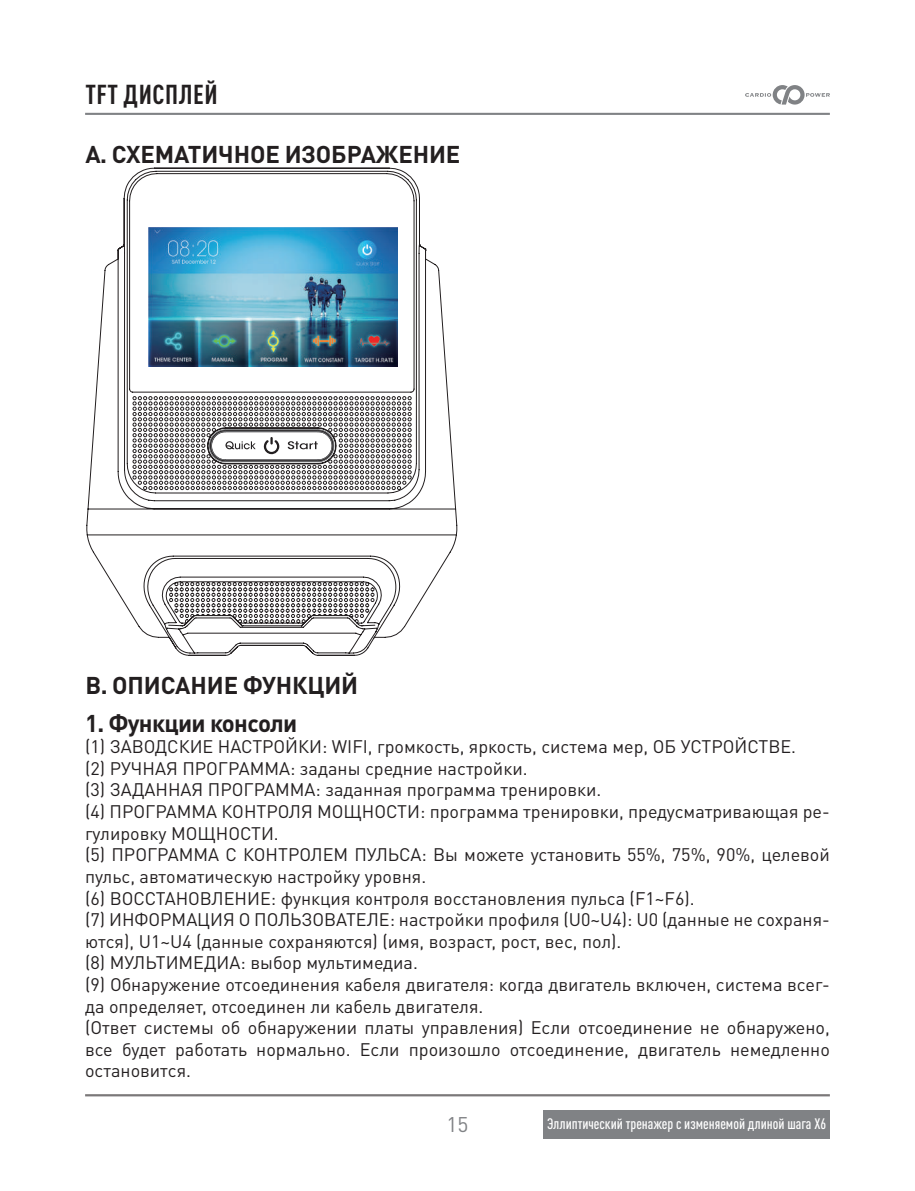
<style>
.page{position:relative;width:915px;height:1191px;background:#fff}
.page>*{position:absolute;margin:0;border:0;box-sizing:border-box;transform-origin:0 0}
.З1{font:700 condensed 27px "DIN Pro";letter-spacing:.02em;color:#231f20}
.З2{font:700 24px "DIN Pro";letter-spacing:-.005em;color:#231f20}
.З2-строч{font:700 24px "DIN Pro";letter-spacing:-.025em;color:#231f20}
.t1{font:21px "DIN Pro";color:#808285}
.Осн{font:18px/21.6px "DIN Pro";color:#231f20}
.t2{font:500 condensed 15px "DIN Pro";color:#fff}
</style>
<div class="page">
<svg style="left:745px;top:85px;width:84px;height:20px"></svg>
<hr style="left:85px;top:1094px;width:744px;height:2px;background:#231f20">
<div style="left:543px;top:1109px;width:286px;height:29px;background:#808285"></div>
<hr style="left:85px;top:113px;width:744px;height:2px;background:#808285">
<svg style="left:86px;top:167px;width:371px;height:489px"></svg>
<svg style="left:133px;top:396px;width:278px;height:94px"></svg>
<p class="З1" style="left:85px;top:74px;width:134px">TFT ДИСПЛЕЙ</p>
<p class="З2" style="left:85px;top:134px;width:376px">A. СХЕМАТИЧНОЕ ИЗОБРАЖЕНИЕ</p>
<p class="З2" style="left:85px;top:665px;width:274px">B. ОПИСАНИЕ ФУНКЦИЙ</p>
<p class="З2-строч" style="left:85px;top:703px;width:213px">1. Функции консоли</p>
<p class="Осн" style="left:85px;top:734px;width:712px">(1) ЗАВОДСКИЕ НАСТРОЙКИ: WIFI, громкость, яркость, система мер, ОБ УСТРОЙСТВЕ.</p>
<p class="Осн" style="left:85px;top:756px;width:444px">(2) РУЧНАЯ ПРОГРАММА: заданы средние настройки.</p>
<p class="Осн" style="left:85px;top:777px;width:517px">(3) ЗАДАННАЯ ПРОГРАММА: заданная программа тренировки.</p>
<p class="Осн" style="left:85px;top:799px;width:746px">(4) ПРОГРАММА КОНТРОЛЯ МОЩНОСТИ: программа тренировки, предусматривающая ре&shy;гулировку МОЩНОСТИ.</p>
<p class="Осн" style="left:85px;top:842px;width:746px">(5) ПРОГРАММА С КОНТРОЛЕМ ПУЛЬСА: Вы можете установить 55%, 75%, 90%, целевой пульс, автоматическую настройку уровня.</p>
<p class="Осн" style="left:85px;top:885px;width:610px">(6) ВОССТАНОВЛЕНИЕ: функция контроля восстановления пульса (F1~F6).</p>
<p class="Осн" style="left:85px;top:907px;width:746px">(7) ИНФОРМАЦИЯ О ПОЛЬЗОВАТЕЛЕ: настройки профиля (U0~U4): U0 (данные не сохраня&shy;ются), U1~U4 (данные сохраняются) (имя, возраст, рост, вес, пол).</p>
<p class="Осн" style="left:85px;top:950px;width:334px">(8) МУЛЬТИМЕДИА: выбор мультимедиа.</p>
<p class="Осн" style="left:85px;top:972px;width:746px">(9) Обнаружение отсоединения кабеля двигателя: когда двигатель включен, система всег&shy;да определяет, отсоединен ли кабель двигателя.</p>
<p class="Осн" style="left:85px;top:1015px;width:746px;text-align:justify">(Ответ системы об обнаружении платы управления) Если отсоединение не обнаружено, все будет работать нормально. Если произошло отсоединение, двигатель немедленно остановится.</p>
<p class="t1" style="left:446px;top:1107px;width:23px">15</p>
<p class="t2" style="left:547px;top:1113px;width:280px">Эллиптический тренажер с изменяемой длиной шага X6</p>
</div>
